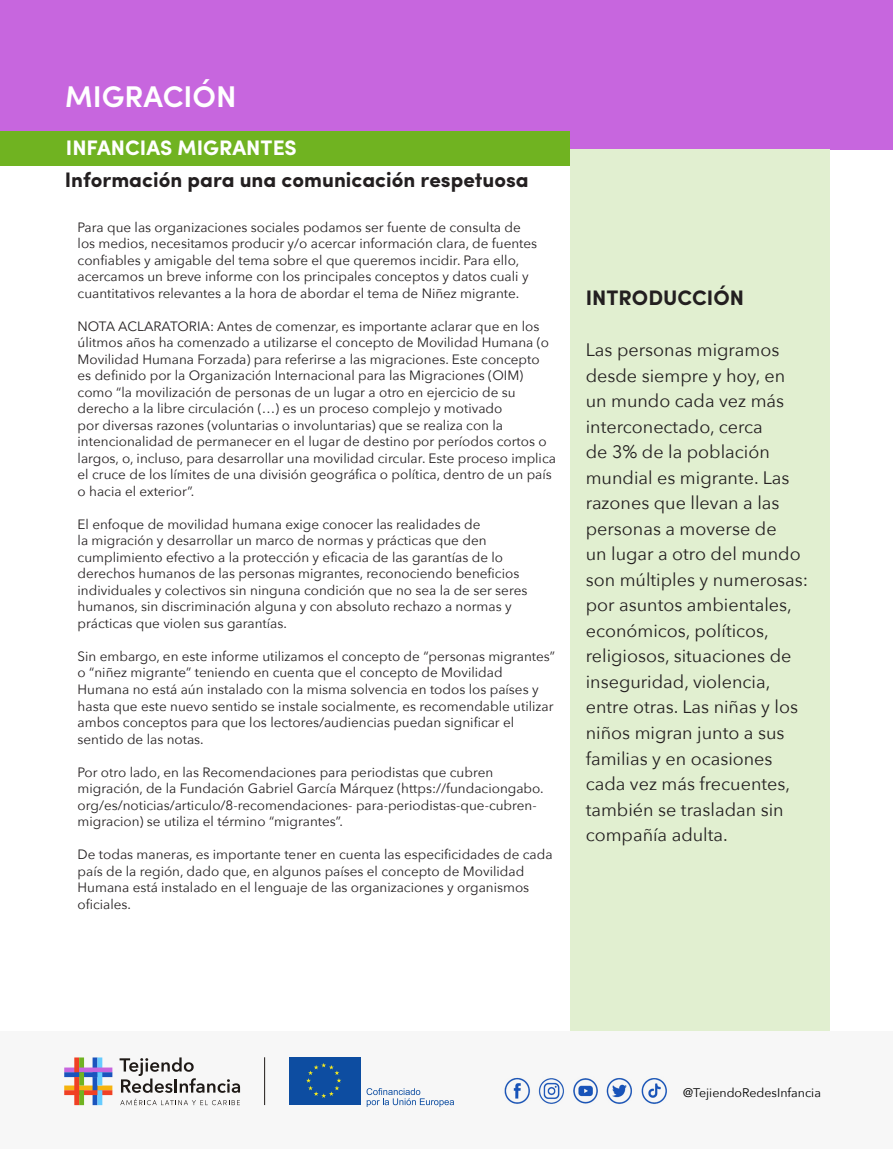
<style>
.page{position:relative;width:893px;height:1149px;background:#fff}
.page>*{position:absolute;margin:0;border:0;box-sizing:border-box;transform-origin:0 0}
.t1{font:600 30px "Sofia Pro";color:#fff}
.titulo_en_texto{font:700 21px "Sofia Pro";color:#231f20}
.titulo_en_texto-2{font:700 21px "Sofia Pro";color:#fff}
.texto_general{font:18px/25.5px "Avenir Next";color:#231f20}
.texto_general-2{font:13.5px/16.5px "Avenir Next";color:#231f20}
.t2{font:12.45px "Avenir Next";color:#000}
</style>
<div class="page">
<div style="left:0;top:0;width:893px;height:150px;background:#c766de"></div>
<div style="left:0;top:1030px;width:893px;height:118px;background:#f7f7f7"></div>
<hr style="left:264px;top:1056px;width:1px;height:48px;background:#1f1a17">
<div style="left:289px;top:1056px;width:71px;height:48px;background:#0d4da1"></div>
<svg style="left:306px;top:1063px;width:35px;height:34px"></svg>
<svg style="left:367px;top:1088px;width:87px;height:18px"></svg>
<svg style="left:64px;top:1057px;width:48px;height:47px"></svg>
<svg style="left:120px;top:1057px;width:120px;height:35px"></svg>
<svg style="left:120px;top:1098px;width:120px;height:6px"></svg>
<img style="left:504px;top:1077px;width:163px;height:27px">
<div style="left:0;top:132px;width:570px;height:34px;background:#70b321"></div>
<div style="left:570px;top:149px;width:259px;height:881px;background:#e1efd0"></div>
<h1 class="t1" style="left:65px;top:73px;width:173px">MIGRACIÓN</h1>
<p class="titulo_en_texto-2" style="left:66px;top:132px;width:232px">INFANCIAS MIGRANTES</p>
<p class="titulo_en_texto" style="left:65px;top:164px;width:465px">Información para una comunicación respetuosa</p>
<p class="texto_general-2" style="left:78px;top:218px;width:461px">Para que las organizaciones sociales podamos ser fuente de consulta de los medios, necesitamos producir y/o acercar información clara, de fuentes confiables y amigable del tema sobre el que queremos incidir. Para ello, acercamos un breve informe con los principales conceptos y datos cuali y cuantitativos relevantes a la hora de abordar el tema de Niñez migrante.</p>
<p class="texto_general-2" style="left:78px;top:317px;width:480px">NOTA ACLARATORIA: Antes de comenzar, es importante aclarar que en los úlitmos años ha comenzado a utilizarse el concepto de Movilidad Humana (o Movilidad Humana Forzada) para referirse a las migraciones. Este concepto es definido por la Organización Internacional para las Migraciones (OIM) como “la movilización de personas de un lugar a otro en ejercicio de su derecho a la libre circulación (…) es un proceso complejo y motivado<br>por diversas razones (voluntarias o involuntarias) que se realiza con la intencionalidad de permanecer en el lugar de destino por períodos cortos o largos, o, incluso, para desarrollar una movilidad circular. Este proceso implica el cruce de los límites de una división geográfica o política, dentro de un país o hacia el exterior”.</p>
<p class="texto_general-2" style="left:78px;top:515px;width:451px">El enfoque de movilidad humana exige conocer las realidades de<br>la migración y desarrollar un marco de normas y prácticas que den cumplimiento efectivo a la protección y eficacia de las garantías de lo derechos humanos de las personas migrantes, reconociendo beneficios individuales y colectivos sin ninguna condición que no sea la de ser seres humanos, sin discriminación alguna y con absoluto rechazo a normas y prácticas que violen sus garantías.</p>
<p class="texto_general-2" style="left:78px;top:647px;width:479px">Sin embargo, en este informe utilizamos el concepto de “personas migrantes” o “niñez migrante” teniendo en cuenta que el concepto de Movilidad Humana no está aún instalado con la misma solvencia en todos los países y hasta que este nuevo sentido se instale socialmente, es recomendable utilizar ambos conceptos para que los lectores/audiencias puedan significar el sentido de las notas.</p>
<p class="texto_general-2" style="left:78px;top:762px;width:468px">Por otro lado, en las Recomendaciones para periodistas que cubren migración, de la Fundación Gabriel García Márquez (https://fundaciongabo. org/es/noticias/articulo/8-recomendaciones- para-periodistas-que-cubren&shy;migracion) se utiliza el término “migrantes”.</p>
<p class="texto_general-2" style="left:78px;top:845px;width:477px">De todas maneras, es importante tener en cuenta las especificidades de cada país de la región, dado que, en algunos países el concepto de Movilidad Humana está instalado en el lenguaje de las organizaciones y organismos oficiales.</p>
<p class="titulo_en_texto" style="left:586px;top:282px;width:160px">INTRODUCCIÓN</p>
<p class="texto_general" style="left:586px;top:336px;width:224px">Las personas migramos desde siempre y hoy, en un mundo cada vez más interconectado, cerca<br>de 3% de la población mundial es migrante. Las razones que llevan a las personas a moverse de<br>un lugar a otro del mundo son múltiples y numerosas: por asuntos ambientales, económicos, políticos, religiosos, situaciones de inseguridad, violencia, entre otras. Las niñas y los niños migran junto a sus familias y en ocasiones cada vez más frecuentes, también se trasladan sin compañía adulta.</p>
<p class="t2" style="left:683px;top:1081px;width:139px">@TejiendoRedesInfancia</p>
</div>
